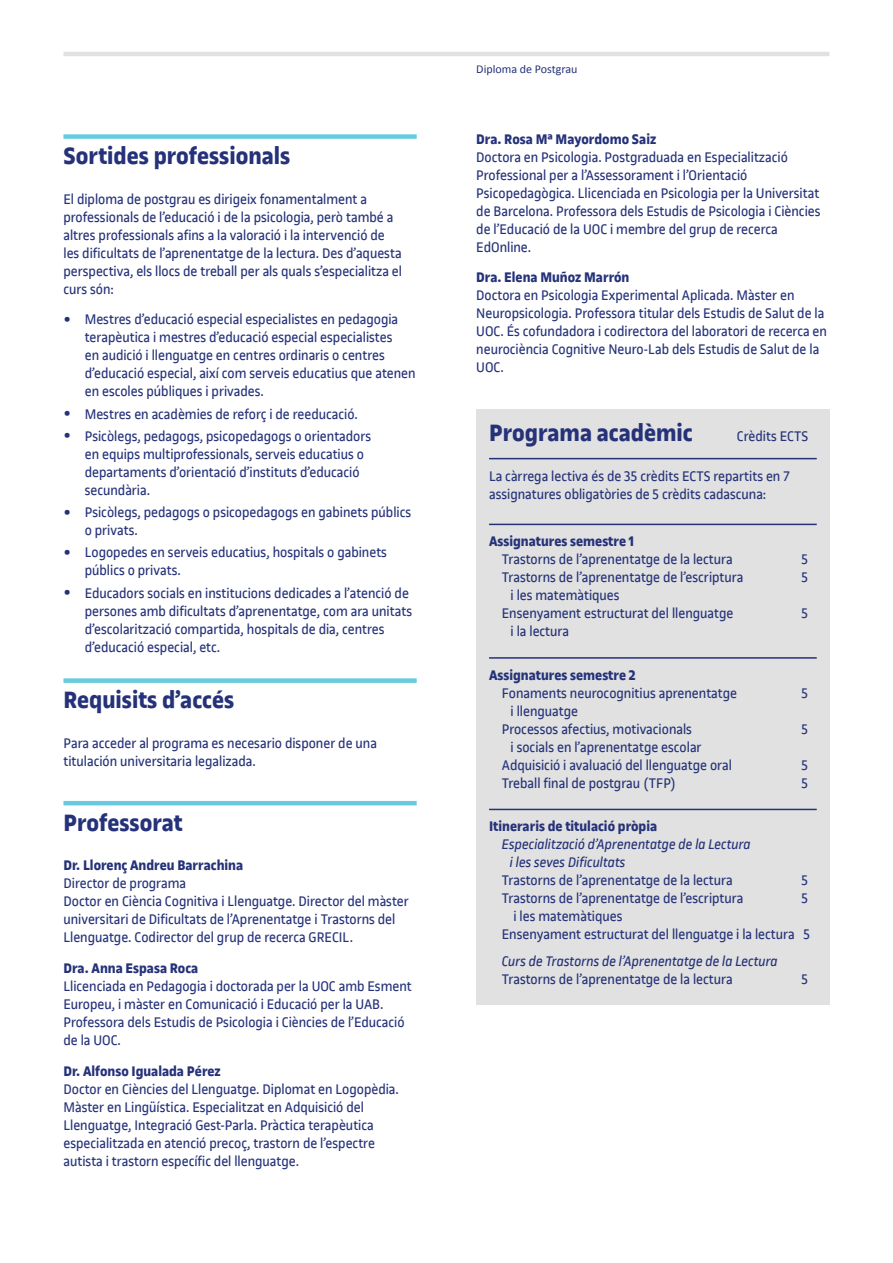
<style>
.page{position:relative;width:893px;height:1263px;background:#fff}
.page>*{position:absolute;margin:0;border:0;box-sizing:border-box;transform-origin:0 0}
.t1{font:700 25.5px "UOC Sans";color:#253279}
.t2{font:15px/18px "UOC Sans";color:#253279}
.t3{font:700 15px "UOC Sans";color:#253279}
.t4{font:italic 15px/18px "UOC Sans";color:#253279}
.t5{font:12px "Calibri";color:#253279}
.s1{font-weight:700;font-size:19.5px}
</style>
<div class="page">
<hr style="left:63px;top:52px;width:766px;height:4px;background:#e0e1e0">
<div style="left:476px;top:409px;width:353px;height:595px;background:#e0e1e0"></div>
<div style="left:63px;top:134px;width:353px;height:5px;background:#67cbdf"></div>
<div style="left:63px;top:678px;width:353px;height:5px;background:#67cbdf"></div>
<hr style="left:63px;top:801px;width:353px;height:4px;background:#67cbdf">
<hr style="left:489px;top:458px;width:327px;height:1px;background:#253279">
<hr style="left:489px;top:524px;width:327px;height:1px;background:#253279">
<hr style="left:489px;top:657px;width:327px;height:2px;background:#253279">
<hr style="left:489px;top:809px;width:327px;height:1px;background:#253279">
<h1 class="t1" style="left:63px;top:142px;width:228px">Sortides professionals</h1>
<p class="t2" style="left:63px;top:190px;width:340px">El diploma de postgrau es dirigeix fonamentalment a professionals de l’educació i de la psicologia, però també a altres professionals afins a la valoració i la intervenció de les dificultats de l’aprenentatge de la lectura. Des d’aquesta perspectiva, els llocs de treball per als quals s’especialitza el curs són:</p>
<p class="t2" style="left:85px;top:311px;width:332px;text-indent:-21px"><span class="s1">•</span> Mestres d’educació especial especialistes en pedagogia terapèutica i mestres d’educació especial especialistes<br>en audició i llenguatge en centres ordinaris o centres d’educació especial, així com serveis educatius que atenen en escoles públiques i privades.</p>
<p class="t2" style="left:63px;top:405px;width:296px"><span class="s1">•</span> Mestres en acadèmies de reforç i de reeducació.</p>
<p class="t2" style="left:85px;top:427px;width:288px;text-indent:-21px"><span class="s1">•</span> Psicòlegs, pedagogs, psicopedagogs o orientadors en equips multiprofessionals, serveis educatius o departaments d’orientació d’instituts d’educació secundària.</p>
<p class="t2" style="left:85px;top:503px;width:328px;text-indent:-21px"><span class="s1">•</span> Psicòlegs, pedagogs o psicopedagogs en gabinets públics o privats.</p>
<p class="t2" style="left:85px;top:544px;width:304px;text-indent:-21px"><span class="s1">•</span> Logopedes en serveis educatius, hospitals o gabinets públics o privats.</p>
<p class="t2" style="left:85px;top:584px;width:329px;text-indent:-21px"><span class="s1">•</span> Educadors socials en institucions dedicades a l’atenció de persones amb dificultats d’aprenentatge, com ara unitats d’escolarització compartida, hospitals de dia, centres d’educació especial, etc.</p>
<h1 class="t1" style="left:63px;top:686px;width:172px">Requisits d’accés</h1>
<p class="t2" style="left:63px;top:734px;width:315px">Para acceder al programa es necesario disponer de una titulación universitaria legalizada.</p>
<h1 class="t1" style="left:63px;top:808px;width:121px">Professorat</h1>
<p class="t3" style="left:63px;top:857px;width:181px">Dr. Llorenç Andreu Barrachina</p>
<p class="t2" style="left:63px;top:874px;width:347px">Director de programa<br>Doctor en Ciència Cognitiva i Llenguatge. Director del màster universitari de Dificultats de l’Aprenentatge i Trastorns del Llenguatge. Codirector del grup de recerca GRECIL.</p>
<p class="t3" style="left:63px;top:960px;width:136px">Dra. Anna Espasa Roca</p>
<p class="t2" style="left:63px;top:977px;width:350px">Llicenciada en Pedagogia i doctorada per la UOC amb Esment Europeu, i màster en Comunicació i Educació per la UAB.<br>Professora dels Estudis de Psicologia i Ciències de l’Educació de la UOC.</p>
<p class="t3" style="left:63px;top:1062px;width:159px">Dr. Alfonso Igualada Pérez</p>
<p class="t2" style="left:63px;top:1080px;width:337px">Doctor en Ciències del Llenguatge. Diplomat en Logopèdia.<br>Màster en Lingüística. Especialitzat en Adquisició del Llenguatge, Integració Gest-Parla. Pràctica terapèutica especialitzada en atenció precoç, trastorn de l’espectre autista i trastorn específic del llenguatge.</p>
<p class="t5" style="left:476px;top:62px;width:103px">Diploma de Postgrau</p>
<p class="t3" style="left:476px;top:130px;width:181px">Dra. Rosa Mª Mayordomo Saiz</p>
<p class="t2" style="left:476px;top:148px;width:345px">Doctora en Psicologia. Postgraduada en Especialització Professional per a l’Assessorament i l’Orientació Psicopedagògica. Llicenciada en Psicologia per la Universitat de Barcelona. Professora dels Estudis de Psicologia i Ciències de l’Educació de la UOC i membre del grup de recerca EdOnline.</p>
<p class="t3" style="left:476px;top:269px;width:155px">Dra. Elena Muñoz Marrón</p>
<p class="t2" style="left:476px;top:287px;width:352px">Doctora en Psicologia Experimental Aplicada. Màster en Neuropsicologia. Professora titular dels Estudis de Salut de la UOC. És cofundadora i codirectora del laboratori de recerca en neurociència Cognitive Neuro-Lab dels Estudis de Salut de la UOC.</p>
<h1 class="t1" style="left:489px;top:419px;width:205px">Programa acadèmic</h1>
<p class="t2" style="left:736px;top:428px;width:73px">Crèdits ECTS</p>
<p class="t2" style="left:489px;top:467px;width:302px">La càrrega lectiva és de 35 crèdits ECTS repartits en 7 assignatures obligatòries de 5 crèdits cadascuna:</p>
<p class="t3" style="left:489px;top:533px;width:147px">Assignatures semestre 1</p>
<p class="t2" style="left:501px;top:551px;width:232px">Trastorns de l’aprenentatge de la lectura</p>
<p class="t2" style="left:801px;top:551px;width:8px">5</p>
<p class="t2" style="left:501px;top:569px;width:243px">Trastorns de l’aprenentatge de l’escriptura</p>
<p class="t2" style="left:801px;top:569px;width:8px">5</p>
<p class="t2" style="left:501px;top:587px;width:233px;text-indent:9px">i les matemàtiques<br>Ensenyament estructurat del llenguatge</p>
<p class="t2" style="left:801px;top:605px;width:8px">5</p>
<p class="t2" style="left:510px;top:623px;width:60px">i la lectura</p>
<p class="t3" style="left:489px;top:666px;width:148px">Assignatures semestre 2</p>
<p class="t2" style="left:501px;top:684px;width:237px">Fonaments neurocognitius aprenentatge</p>
<p class="t2" style="left:801px;top:684px;width:8px">5</p>
<p class="t2" style="left:501px;top:702px;width:192px;text-indent:9px">i llenguatge<br>Processos afectius, motivacionals</p>
<p class="t2" style="left:801px;top:720px;width:8px">5</p>
<p class="t2" style="left:501px;top:738px;width:231px;text-indent:9px">i socials en l’aprenentatge escolar<br>Adquisició i avaluació del llenguatge oral</p>
<p class="t2" style="left:801px;top:756px;width:8px">5</p>
<p class="t2" style="left:501px;top:774px;width:176px">Treball final de postgrau (TFP)</p>
<p class="t2" style="left:801px;top:774px;width:8px">5</p>
<p class="t3" style="left:489px;top:818px;width:170px">Itineraris de titulació pròpia</p>
<p class="t4" style="left:509px;top:836px;width:242px;text-indent:-8px">Especialització d’Aprenentatge de la Lectura i les seves Dificultats</p>
<p class="t2" style="left:501px;top:872px;width:232px">Trastorns de l’aprenentatge de la lectura</p>
<p class="t2" style="left:801px;top:872px;width:8px">5</p>
<p class="t2" style="left:501px;top:890px;width:243px">Trastorns de l’aprenentatge de l’escriptura</p>
<p class="t2" style="left:801px;top:890px;width:8px">5</p>
<p class="t2" style="left:501px;top:908px;width:310px;text-indent:12px">i les matemàtiques<br>Ensenyament estructurat del llenguatge i la lectura 5</p>
<p class="t4" style="left:501px;top:953px;width:277px">Curs de Trastorns de l’Aprenentatge de la Lectura</p>
<p class="t2" style="left:501px;top:971px;width:232px">Trastorns de l’aprenentatge de la lectura</p>
<p class="t2" style="left:801px;top:971px;width:8px">5</p>
</div>
